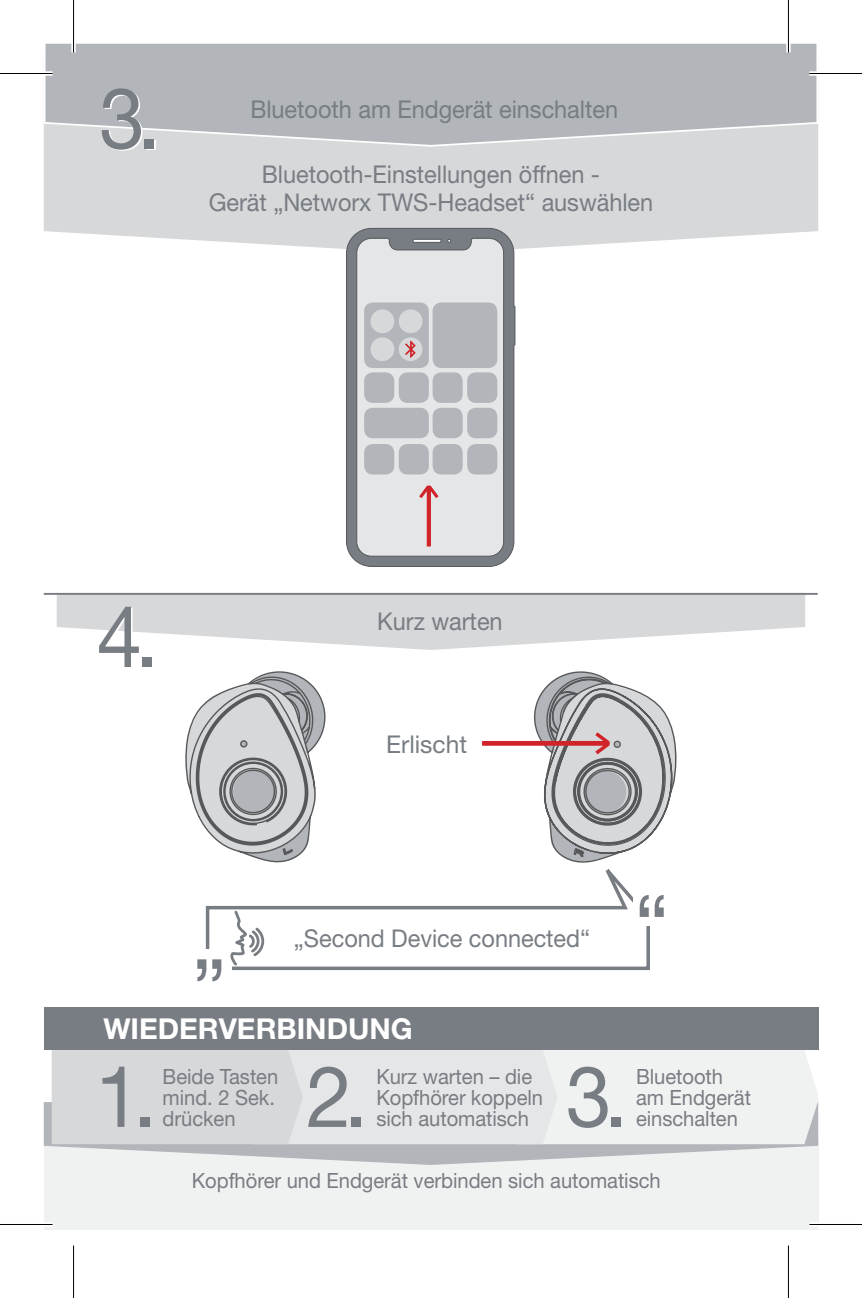
<style>
.page{position:relative;width:862px;height:1298px;background:#fff}
.page>*{position:absolute;margin:0;border:0;box-sizing:border-box;transform-origin:0 0}
.t1{font:85.05px "Helvetica Neue LT Std";color:#787d83;scale:.96 1}
.t2{font:700 28.7px "Helvetica Neue LT Std";color:#fff}
.t3{font:24.5px/28.3px "Helvetica Neue LT Std";color:#787d83;text-align:center;scale:.96 1}
.t4{font:24.5px "Helvetica Neue LT Std";color:#787d83}
.t5{font:21px/21px "Helvetica Neue LT Std";color:#787d83;scale:.96 1}
</style>
<div class="page">
<div style="left:44px;top:1139px;width:774px;height:91px;background:#f0f2f2"></div>
<svg style="left:44px;top:1102px;width:774px;height:63px;fill:#babdc0"></svg>
<svg style="left:52px;top:1049px;width:766px;height:95px"></svg>
<svg style="left:44px;top:148px;width:774px;height:101px;background:#d8dadc"></svg>
<svg style="left:44px;top:44px;width:774px;height:104px;background:#b7babe"></svg>
<svg style="left:345px;top:227px;width:171px;height:340px;background:#c2c4c6"></svg>
<svg style="left:447px;top:239px;width:4px;height:4px"></svg>
<div style="left:412px;top:239px;width:29px;height:4px;border:1px solid #57585a;border-radius:2px"></div>
<div style="left:364px;top:302px;width:65px;height:66px;background:#b2b5b9;border-radius:9px"></div>
<div style="left:432px;top:302px;width:65px;height:66px;background:#b2b5b9;border-radius:9px"></div>
<div style="left:364px;top:372px;width:30px;height:31px;background:#b2b5b9;border-radius:9px"></div>
<div style="left:432px;top:444px;width:30px;height:30px;background:#b2b5b9;border-radius:9px"></div>
<div style="left:432px;top:408px;width:30px;height:30px;background:#b2b5b9;border-radius:9px"></div>
<div style="left:432px;top:372px;width:30px;height:31px;background:#b2b5b9;border-radius:9px"></div>
<div style="left:364px;top:444px;width:30px;height:30px;background:#b2b5b9;border-radius:9px"></div>
<div style="left:364px;top:408px;width:65px;height:30px;background:#b2b5b9;border-radius:9px"></div>
<div style="left:398px;top:372px;width:31px;height:31px;background:#b2b5b9;border-radius:9px"></div>
<div style="left:467px;top:444px;width:30px;height:30px;background:#b2b5b9;border-radius:9px"></div>
<div style="left:467px;top:408px;width:30px;height:30px;background:#b2b5b9;border-radius:9px"></div>
<div style="left:467px;top:372px;width:30px;height:31px;background:#b2b5b9;border-radius:9px"></div>
<div style="left:398px;top:444px;width:31px;height:30px;background:#b2b5b9;border-radius:9px"></div>
<svg style="left:416px;top:484px;width:25px;height:65px;background:#e0bfc1"></svg>
<div style="left:398px;top:337px;width:24px;height:24px;background:#d6d8da;border-radius:50%"></div>
<div style="left:398px;top:309px;width:24px;height:24px;background:#d6d8da;border-radius:50%"></div>
<div style="left:370px;top:337px;width:24px;height:24px;background:#d6d8da;border-radius:50%"></div>
<div style="left:370px;top:309px;width:24px;height:24px;background:#d6d8da;border-radius:50%"></div>
<svg style="left:405px;top:341px;width:10px;height:17px"></svg>
<svg style="left:57px;top:595px;width:748px;height:55px"></svg>
<svg style="left:185px;top:671px;width:141px;height:192px"></svg>
<hr style="left:44px;top:593px;width:773px;height:2px;background:#787d83">
<svg style="left:482px;top:671px;width:195px;height:192px"></svg>
<svg style="left:205px;top:869px;width:445px;height:101px"></svg>
<div style="left:633px;top:891px;width:44px;height:34px;background:#fff"></div>
<div style="left:188px;top:949px;width:43px;height:39px;background:#fff"></div>
<svg style="left:229px;top:909px;width:36px;height:58px"></svg>
<div style="left:44px;top:1007px;width:774px;height:42px;background:#787d83"></div>
<div style="left:0;top:71px;width:52px;height:5px;background:#fff"></div>
<div style="left:809px;top:71px;width:52px;height:5px;background:#fff"></div>
<div style="left:0;top:1222px;width:52px;height:5px;background:#fff"></div>
<div style="left:809px;top:1222px;width:52px;height:5px;background:#fff"></div>
<div style="left:71px;top:0;width:5px;height:53px;background:#f8f8f8"></div>
<div style="left:71px;top:1245px;width:5px;height:53px;background:#f8f8f8"></div>
<svg style="left:786px;top:0;width:4px;height:53px"></svg>
<svg style="left:788px;top:1245px;width:1px;height:53px"></svg>
<hr style="left:0;top:73px;width:52px;height:1px;background:#000">
<hr style="left:809px;top:73px;width:52px;height:1px;background:#000">
<hr style="left:0;top:1224px;width:52px;height:1px;background:#000">
<hr style="left:809px;top:1224px;width:52px;height:1px;background:#000">
<hr style="left:73px;top:0;width:1px;height:53px;background:#000">
<hr style="left:73px;top:1245px;width:1px;height:53px;background:#000">
<hr style="left:787px;top:0;width:1px;height:53px;background:#000">
<hr style="left:787px;top:1245px;width:1px;height:53px;background:#000">
<h1 class="t1" style="left:99px;top:68px;width:65px">3.</h1>
<p class="t3" style="left:250px;top:95px;width:384px">Bluetooth am Endgerät einschalten</p>
<p class="t3" style="left:209px;top:160px;width:464px">Bluetooth-Einstellungen öffnen -<br>Gerät „Networx TWS-Headset“ auswählen</p>
<h1 class="t1" style="left:97px;top:586px;width:65px">4.</h1>
<h1 class="t1" style="left:192px;top:888px;width:38px">„</h1>
<p class="t3" style="left:377px;top:607px;width:132px">Kurz warten</p>
<p class="t4" style="left:386px;top:729px;width:82px">Erlischt</p>
<p class="t3" style="left:294px;top:924px;width:310px">„Second Device connected“</p>
<h1 class="t1" style="left:634px;top:875px;width:38px">“</h1>
<h2 class="t2" style="left:103px;top:1011px;width:311px">WIEDERVERBINDUNG</h2>
<p class="t5" style="left:376px;top:1065px;width:175px">Kurz warten – die<br>Kopfhörer koppeln sich automatisch</p>
<h1 class="t1" style="left:95px;top:1046px;width:285px">1. 2.</h1>
<h1 class="t1" style="left:566px;top:1046px;width:65px">3.</h1>
<p class="t5" style="left:162px;top:1065px;width:122px">Beide Tasten mind. 2 Sek. drücken</p>
<p class="t5" style="left:636px;top:1065px;width:121px">Bluetooth am Endgerät einschalten</p>
<p class="t5" style="left:192px;top:1170px;width:490px">Kopfhörer und Endgerät verbinden sich automatisch</p>
</div>
